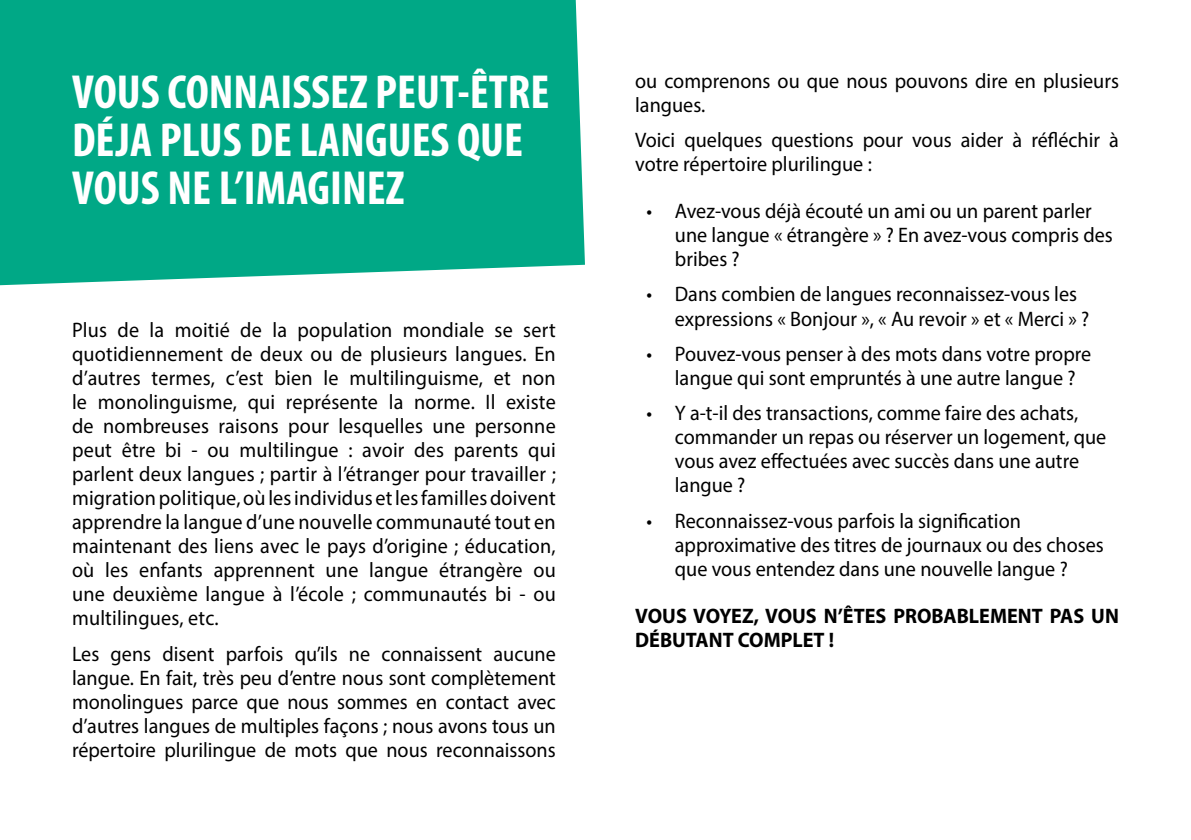
<style>
.page{position:relative;width:1191px;height:840px;background:#fff}
.page>*{position:absolute;margin:0;border:0;box-sizing:border-box;transform-origin:0 0}
.t1{font:700 condensed 48px/48px "Myriad Pro";color:#fff}
.t2{font:21px/24px "Myriad Pro";color:#000;scale:.96 1}
.t3{font:700 21px/24px "Myriad Pro";color:#000;scale:.96 1}
</style>
<div class="page">
<div style="left:0;top:0;width:585px;height:285px;background:#00a886"></div>
<h1 class="t1" style="left:72px;top:67px;width:479px">VOUS CONNAISSEZ PEUT-ÊTRE<br>DÉJA PLUS DE LANGUES QUE<br>VOUS NE L’IMAGINEZ</h1>
<p class="t2" style="left:635px;top:68px;width:505px">ou comprenons ou que nous pouvons dire en plusieurs langues.</p>
<p class="t2" style="left:635px;top:128px;width:505px">Voici quelques questions pour vous aider à réfléchir à votre répertoire plurilingue :</p>
<p class="t2" style="left:675px;top:198px;width:458px;text-indent:-28px">• Avez-vous déjà écouté un ami ou un parent parler une langue « étrangère » ? En avez-vous compris des bribes ?</p>
<p class="t2" style="left:675px;top:282px;width:433px;text-indent:-28px">• Dans combien de langues reconnaissez-vous les expressions « Bonjour », « Au revoir » et « Merci » ?</p>
<p class="t2" style="left:675px;top:341px;width:435px;text-indent:-28px">• Pouvez-vous penser à des mots dans votre propre langue qui sont empruntés à une autre langue ?</p>
<p class="t2" style="left:675px;top:400px;width:451px;text-indent:-28px">• Y a-t-il des transactions, comme faire des achats, commander un repas ou réserver un logement, que vous avez effectuées avec succès dans une autre langue ?</p>
<p class="t2" style="left:675px;top:508px;width:448px;text-indent:-28px">• Reconnaissez-vous parfois la signification approximative des titres de journaux ou des choses que vous entendez dans une nouvelle langue ?</p>
<p class="t3" style="left:635px;top:602px;width:505px">VOUS VOYEZ, VOUS N’ÊTES PROBABLEMENT PAS UN<br>DÉBUTANT COMPLET !</p>
<p class="t2" style="left:72px;top:317px;width:505px;text-align:justify">Plus de la moitié de la population mondiale se sert quotidiennement de deux ou de plusieurs langues. En d’autres termes, c’est bien le multilinguisme, et non le monolinguisme, qui représente la norme. Il existe de nombreuses raisons pour lesquelles une personne peut être bi - ou multilingue : avoir des parents qui parlent deux langues ; partir à l’étranger pour travailler ; migration politique, où les individus et les familles doivent apprendre la langue d’une nouvelle communauté tout en maintenant des liens avec le pays d’origine ; éducation, où les enfants apprennent une langue étrangère ou une deuxième langue à l’école ; communautés bi - ou multilingues, etc.</p>
<p class="t2" style="left:72px;top:640px;width:505px;text-align:justify">Les gens disent parfois qu’ils ne connaissent aucune langue. En fait, très peu d’entre nous sont complètement monolingues parce que nous sommes en contact avec d’autres langues de multiples façons ; nous avons tous un répertoire plurilingue de mots que nous reconnaissons</p>
</div>
